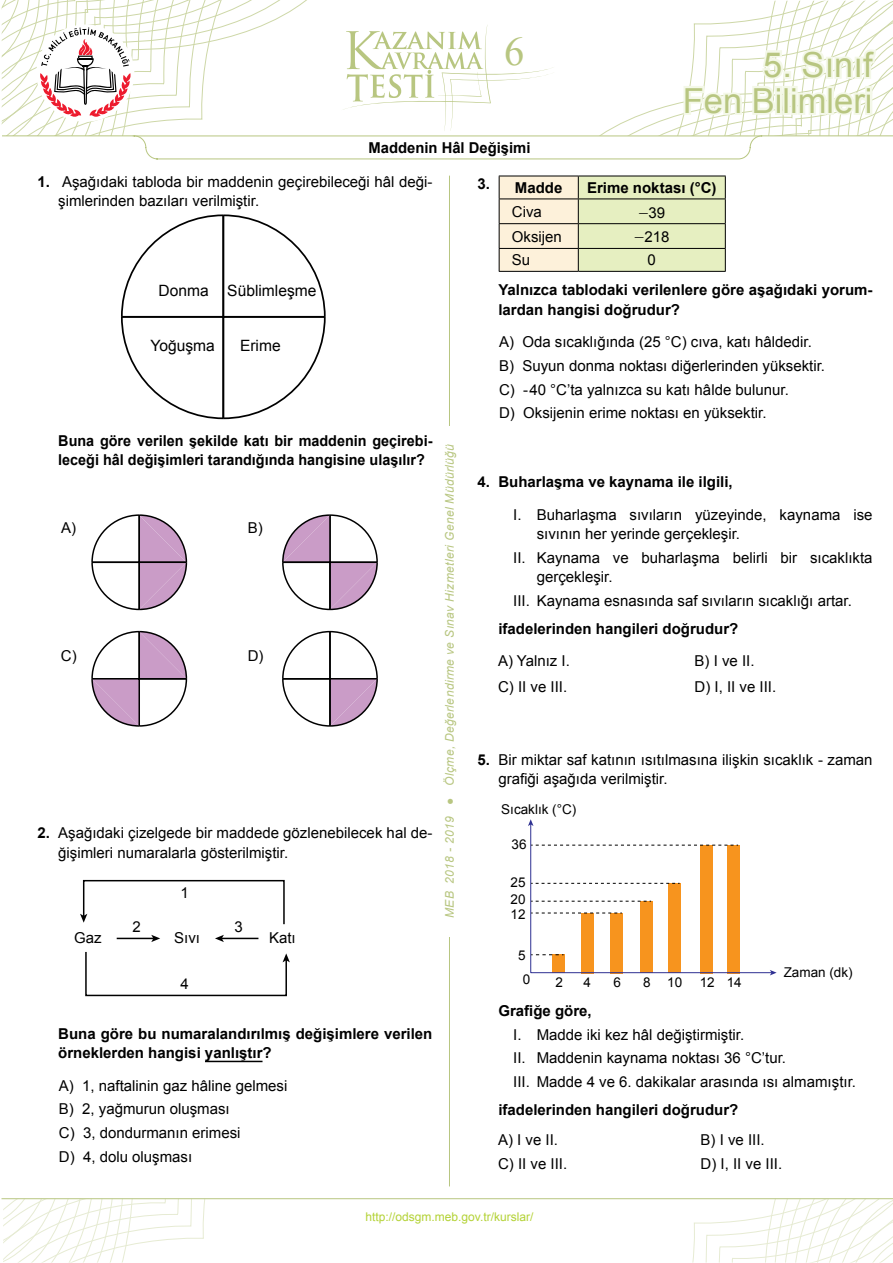
<style>
.page{position:relative;width:893px;height:1263px;background:#fff}
.page>*{position:absolute;margin:0;border:0;box-sizing:border-box;transform-origin:0 0}
.t1{font:40.5px "Times New Roman";color:#b8c681}
.t2{font:34.5px/36px "Arial";color:#b8c681;text-align:right}
.t3{font:15.6px "Arial";color:#000}
.t4{font:15px/23.7px "Arial";color:#000}
.t5{font:700 15px/19.5px "Arial";color:#000}
.t6{font:700 15px/19.5px "Arial";color:#000;scale:.96 1}
.t7{font:13.5px/24.6px "Arial";color:#000;text-align:center}
.t8{font:italic 12px "Arial";letter-spacing:.03em;color:#b8c681}
.t9{font:12px "Arial";color:#b3d235}
.s1{font-weight:700}
.s2{font-family:"MM Greek"}
</style>
<div class="page">
<svg style="left:551px;top:1199px;width:342px;height:63px"></svg>
<svg style="left:3px;top:1199px;width:344px;height:63px"></svg>
<hr style="left:2px;top:1198px;width:891px;height:1px;background:#b8c681">
<hr style="left:449px;top:176px;width:1px;height:1010px;background:#b8c681">
<div style="left:440px;top:426px;width:19px;height:510px;background:#fff"></div>
<svg style="left:2px;top:0;width:891px;height:159px"></svg>
<div style="left:865px;top:86px;width:7px;height:8px;border:4px solid #f4f8e8"></div>
<div style="left:865px;top:93px;width:7px;height:22px;border:4px solid #f4f8e8"></div>
<hr style="left:205px;top:1061px;width:58px;height:1px;background:#000">
<svg style="left:121px;top:214px;width:205px;height:206px"></svg>
<svg style="left:91px;top:514px;width:97px;height:97px"></svg>
<svg style="left:282px;top:630px;width:96px;height:97px"></svg>
<svg style="left:91px;top:630px;width:97px;height:97px"></svg>
<svg style="left:282px;top:514px;width:96px;height:97px"></svg>
<hr style="left:117px;top:938px;width:37px;height:1px;background:#000">
<svg style="left:151px;top:935px;width:9px;height:7px"></svg>
<hr style="left:221px;top:938px;width:37px;height:1px;background:#000">
<svg style="left:215px;top:935px;width:9px;height:7px"></svg>
<svg style="left:85px;top:951px;width:205px;height:46px"></svg>
<svg style="left:80px;top:879px;width:205px;height:46px"></svg>
<svg style="left:499px;top:176px;width:227px;height:95px;background:#e2e3bf"></svg>
<hr style="left:499px;top:271px;width:79px;height:1px;background:#000">
<hr style="left:578px;top:271px;width:148px;height:1px;background:#000">
<svg style="left:528px;top:819px;width:249px;height:156px"></svg>
<h1 class="t1" style="left:504px;top:24px;width:22px">6</h1>
<p class="t5" style="left:368px;top:138px;width:164px">Maddenin Hâl Değişimi</p>
<h2 class="t2" style="left:683px;top:47px;width:191px">5. Sınıf<br>Fen Bilimleri</h2>
<p class="t4" style="left:58px;top:172px;width:376px;line-height:19.5px;text-indent:-21px"><span class="s1">1.</span> Aşağıdaki tabloda bir maddenin geçirebileceği hâl deği&shy;şimlerinden bazıları verilmiştir.</p>
<p class="t3" style="left:159px;top:280px;width:159px">Donma Süblimleşme</p>
<p class="t3" style="left:151px;top:335px;width:66px">Yoğuşma</p>
<p class="t3" style="left:240px;top:335px;width:42px">Erime</p>
<p class="t6" style="left:58px;top:431px;width:391px">Buna göre verilen şekilde katı bir maddenin geçirebi&shy;leceği hâl değişimleri tarandığında hangisine ulaşılır?</p>
<p class="t4" style="left:61px;top:516px;width:16px">A)</p>
<p class="t4" style="left:248px;top:516px;width:16px">B)</p>
<p class="t4" style="left:61px;top:644px;width:17px">C)</p>
<p class="t4" style="left:248px;top:644px;width:17px">D)</p>
<p class="t4" style="left:58px;top:823px;width:376px;line-height:19.5px;text-indent:-21px"><span class="s1">2.</span> Aşağıdaki çizelgede bir maddede gözlenebilecek hal de&shy;ğişimleri numaralarla gösterilmiştir.</p>
<p class="t4" style="left:180px;top:881px;width:10px">1</p>
<p class="t4" style="left:132px;top:915px;width:10px">2</p>
<p class="t4" style="left:234px;top:915px;width:10px">3</p>
<p class="t4" style="left:74px;top:926px;width:29px">Gaz</p>
<p class="t4" style="left:174px;top:926px;width:27px">Sıvı</p>
<p class="t4" style="left:269px;top:926px;width:28px">Katı</p>
<p class="t8" style="left:442px;top:918px;width:476px;rotate:-90deg">MEB 2018 - 2019 ● Ölçme, Değerlendirme ve Sınav Hizmetleri Genel Müdürlüğü</p>
<p class="t4" style="left:180px;top:972px;width:10px">4</p>
<p class="t5" style="left:58px;top:1024px;width:376px">Buna göre bu numaralandırılmış değişimlere verilen örneklerden hangisi yanlıştır?</p>
<p class="t4" style="left:59px;top:1074px;width:230px">A) 1, naftalinin gaz hâline gelmesi<br>B) 2, yağmurun oluşması<br>C) 3, dondurmanın erimesi<br>D) 4, dolu oluşması</p>
<p class="t5" style="left:477px;top:178px;width:86px">3. Madde</p>
<p class="t5" style="left:587px;top:178px;width:131px">Erime noktası (°C)</p>
<p class="t4" style="left:512px;top:200px;width:31px">Civa</p>
<p class="t4" style="left:638px;top:201px;width:28px"><span class="s2">-</span>39</p>
<p class="t4" style="left:512px;top:225px;width:52px">Oksijen</p>
<p class="t4" style="left:634px;top:225px;width:37px"><span class="s2">-</span>218</p>
<p class="t4" style="left:512px;top:248px;width:20px">Su</p>
<p class="t4" style="left:648px;top:248px;width:10px">0</p>
<p class="t5" style="left:498px;top:281px;width:376px">Yalnızca tablodaki verilenlere göre aşağıdaki yorum&shy;lardan hangisi doğrudur?</p>
<p class="t4" style="left:499px;top:330px;width:328px">A) Oda sıcaklığında (25 °C) cıva, katı hâldedir.<br>B) Suyun donma noktası diğerlerinden yüksektir.<br>C) -40 °C’ta yalnızca su katı hâlde bulunur.<br>D) Oksijenin erime noktası en yüksektir.</p>
<p class="t5" style="left:478px;top:473px;width:257px">4. Buharlaşma ve kaynama ile ilgili,</p>
<p class="t4" style="left:537px;top:505px;width:337px;line-height:19.5px;text-indent:-23px">I. Buharlaşma sıvıların yüzeyinde, kaynama ise sıvının her yerinde gerçekleşir.</p>
<p class="t4" style="left:537px;top:548px;width:337px;line-height:19.5px;text-indent:-23px">II. Kaynama ve buharlaşma belirli bir sıcaklıkta gerçekleşir.</p>
<p class="t4" style="left:513px;top:589px;width:340px">III. Kaynama esnasında saf sıvıların sıcaklığı artar.</p>
<p class="t5" style="left:498px;top:619px;width:242px">ifadelerinden hangileri doğrudur?</p>
<p class="t4" style="left:498px;top:649px;width:73px">A) Yalnız I.</p>
<p class="t4" style="left:694px;top:649px;width:62px">B) I ve II.</p>
<p class="t4" style="left:498px;top:675px;width:71px">C) II ve III.</p>
<p class="t4" style="left:694px;top:675px;width:83px">D) I, II ve III.</p>
<p class="t4" style="left:498px;top:750px;width:376px;line-height:19.5px;text-indent:-21px"><span class="s1">5.</span> Bir miktar saf katının ısıtılmasına ilişkin sıcaklık - zaman grafiği aşağıda verilmiştir.</p>
<p class="t7" style="left:501px;top:797px;width:77px">Sıcaklık (°C)</p>
<p class="t7" style="left:512px;top:832px;width:17px">36</p>
<p class="t7" style="left:511px;top:870px;width:17px">25</p>
<p class="t7" style="left:511px;top:887px;width:17px">20</p>
<p class="t7" style="left:511px;top:902px;width:17px">12</p>
<p class="t7" style="left:518px;top:943px;width:14px">5<br>0</p>
<p class="t7" style="left:784px;top:960px;width:71px">Zaman (dk)</p>
<p class="t7" style="left:583px;top:970px;width:9px">4</p>
<p class="t7" style="left:613px;top:970px;width:9px">6</p>
<p class="t7" style="left:643px;top:970px;width:41px">8 10</p>
<p class="t7" style="left:700px;top:970px;width:43px">12 14</p>
<p class="t5" style="left:498px;top:1001px;width:95px">Grafiğe göre,</p>
<p class="t4" style="left:513px;top:1023px;width:344px">I. Madde iki kez hâl değiştirmiştir.<br>II. Maddenin kaynama noktası 36 °C’tur.<br>III. Madde 4 ve 6. dakikalar arasında ısı almamıştır.</p>
<p class="t5" style="left:498px;top:1100px;width:242px">ifadelerinden hangileri doğrudur?</p>
<p class="t4" style="left:498px;top:1128px;width:62px">A) I ve II.</p>
<p class="t4" style="left:700px;top:1128px;width:66px">B) I ve III.</p>
<p class="t4" style="left:498px;top:1152px;width:71px">C) II ve III.</p>
<p class="t4" style="left:700px;top:1152px;width:83px">D) I, II ve III.</p>
<p class="t7" style="left:556px;top:970px;width:9px">2</p>
<p class="t9" style="left:366px;top:1208px;width:169px">http://odsgm.meb.gov.tr/kurslar/</p>
</div>
